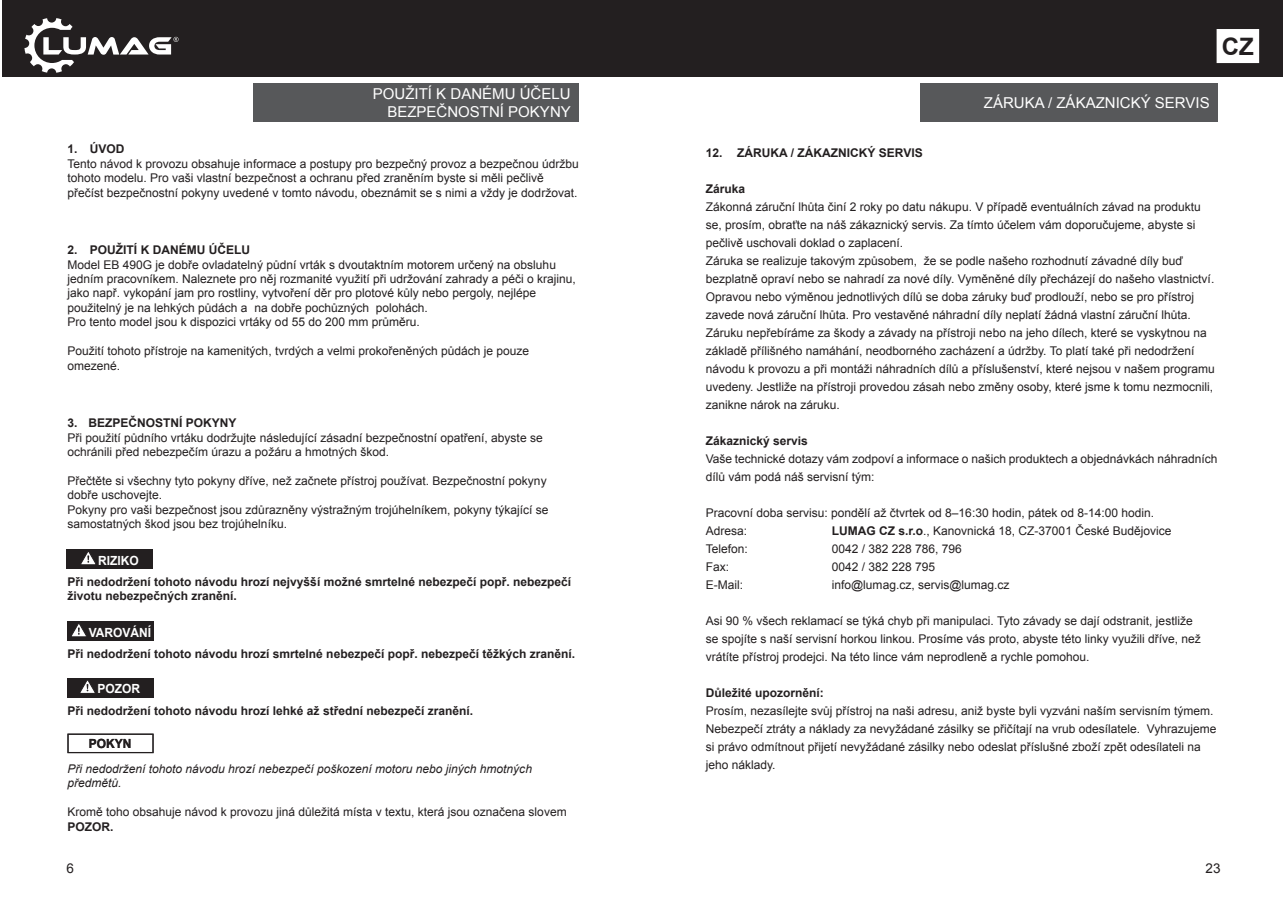
<style>
.page{position:relative;width:1285px;height:919px;background:#fff}
.page>*{position:absolute;margin:0;border:0;box-sizing:border-box;transform-origin:0 0}
.t1{font:700 24px "Arial";color:#231f20}
.t2{font:15px/18px "Arial";color:#fff;text-align:right}
.t3{font:13.5px "Arial";color:#231f20}
.t4{font:700 12.6px "Arial";color:#fff;scale:.95 1}
.t5{font:700 12.6px "Arial";color:#231f20;scale:.95 1}
.t6{font:12px/18px "Arial";color:#231f20}
.t7{font:700 12px/14.4px "Arial";color:#231f20}
.t8{font:italic 12px/14.4px "Arial";color:#231f20}
.s1{font-weight:700}
</style>
<div class="page">
<div style="left:253px;top:83px;width:326px;height:39px;background:#57585a"></div>
<div style="left:67px;top:549px;width:86px;height:20px;background:#231f20"></div>
<svg style="left:81px;top:552px;width:15px;height:12px"></svg>
<div style="left:67px;top:621px;width:86px;height:20px;background:#231f20"></div>
<svg style="left:72px;top:624px;width:14px;height:13px"></svg>
<div style="left:67px;top:678px;width:86px;height:19px;background:#231f20"></div>
<svg style="left:80px;top:680px;width:15px;height:13px"></svg>
<svg style="left:67px;top:733px;width:86px;height:20px"></svg>
<div style="left:2px;top:0;width:1280px;height:77px;background:#231f20"></div>
<svg style="left:24px;top:18px;width:154px;height:55px"></svg>
<div style="left:1216px;top:30px;width:42px;height:32px;background:#fff"></div>
<div style="left:1216px;top:29px;width:42px;height:34px;border:2px solid #fff"></div>
<div style="left:920px;top:83px;width:297px;height:39px;background:#57585a"></div>
<p class="t2" style="left:373px;top:85px;width:199px">POUŽITÍ K DANÉMU ÚČELU<br>BEZPEČNOSTNÍ POKYNY</p>
<p class="t7" style="left:67px;top:142px;width:59px">1. ÚVOD</p>
<p class="t6" style="left:67px;top:156px;width:512px;line-height:14.4px">Tento návod k provozu obsahuje informace a postupy pro bezpečný provoz a bezpečnou údržbu tohoto modelu. Pro vaši vlastní bezpečnost a ochranu před zraněním byste si měli pečlivě přečíst bezpečnostní pokyny uvedené v tomto návodu, obeznámit se s nimi a vždy je dodržovat.</p>
<p class="t7" style="left:67px;top:243px;width:184px">2. POUŽITÍ K DANÉMU ÚČELU</p>
<p class="t6" style="left:67px;top:257px;width:510px;line-height:14.4px">Model EB 490G je dobře ovladatelný půdní vrták s dvoutaktním motorem určený na obsluhu jedním pracovníkem. Naleznete pro něj rozmanité využití při udržování zahrady a péči o krajinu, jako např. vykopání jam pro rostliny, vytvoření děr pro plotové kůly nebo pergoly, nejlépe použitelný je na lehkých půdách a na dobře pochůzných polohách.<br>Pro tento model jsou k dispozici vrtáky od 55 do 200 mm průměru.</p>
<p class="t6" style="left:67px;top:344px;width:463px;line-height:14.4px">Použití tohoto přístroje na kamenitých, tvrdých a velmi prokořeněných půdách je pouze omezené.</p>
<p class="t7" style="left:67px;top:416px;width:171px">3. BEZPEČNOSTNÍ POKYNY</p>
<p class="t6" style="left:67px;top:430px;width:476px;line-height:14.4px">Při použití půdního vrtáku dodržujte následující zásadní bezpečnostní opatření, abyste se ochránili před nebezpečím úrazu a požáru a hmotných škod.</p>
<p class="t6" style="left:67px;top:473px;width:482px;line-height:14.4px">Přečtěte si všechny tyto pokyny dříve, než začnete přístroj používat. Bezpečnostní pokyny dobře uschovejte.<br>Pokyny pro vaši bezpečnost jsou zdůrazněny výstražným trojúhelníkem, pokyny týkající se samostatných škod jsou bez trojúhelníku.</p>
<p class="t4" style="left:98px;top:552px;width:44px">RIZIKO</p>
<p class="t7" style="left:67px;top:574px;width:505px">Při nedodržení tohoto návodu hrozí nejvyšší možné smrtelné nebezpečí popř. nebezpečí životu nebezpečných zranění.</p>
<p class="t4" style="left:89px;top:624px;width:67px">VAROVÁNÍ</p>
<p class="t7" style="left:67px;top:646px;width:509px">Při nedodržení tohoto návodu hrozí smrtelné nebezpečí popř. nebezpečí těžkých zranění.</p>
<p class="t4" style="left:97px;top:680px;width:46px">POZOR</p>
<p class="t7" style="left:67px;top:704px;width:407px">Při nedodržení tohoto návodu hrozí lehké až střední nebezpečí zranění.</p>
<p class="t5" style="left:89px;top:735px;width:46px">POKYN</p>
<p class="t8" style="left:67px;top:761px;width:466px">Při nedodržení tohoto návodu hrozí nebezpečí poškození motoru nebo jiných hmotných předmětů.</p>
<p class="t6" style="left:67px;top:803px;width:500px">Kromě toho obsahuje návod k provozu jiná důležitá místa v textu, která jsou označena slovem</p>
<p class="t7" style="left:67px;top:819px;width:48px">POZOR.</p>
<p class="t3" style="left:66px;top:859px;width:9px">6</p>
<h1 class="t1" style="left:1221px;top:30px;width:33px">CZ</h1>
<p class="t2" style="left:983px;top:94px;width:227px">ZÁRUKA / ZÁKAZNICKÝ SERVIS</p>
<p class="t7" style="left:705px;top:146px;width:218px">12. ZÁRUKA / ZÁKAZNICKÝ SERVIS</p>
<p class="t7" style="left:705px;top:182px;width:41px">Záruka</p>
<p class="t6" style="left:705px;top:198px;width:510px">Zákonná záruční lhůta činí 2 roky po datu nákupu. V případě eventuálních závad na produktu se, prosím, obraťte na náš zákaznický servis. Za tímto účelem vám doporučujeme, abyste si pečlivě uschovali doklad o zaplacení.<br>Záruka se realizuje takovým způsobem, že se podle našeho rozhodnutí závadné díly buď bezplatně opraví nebo se nahradí za nové díly. Vyměněné díly přecházejí do našeho vlastnictví.<br>Opravou nebo výměnou jednotlivých dílů se doba záruky buď prodlouží, nebo se pro přístroj zavede nová záruční lhůta. Pro vestavěné náhradní díly neplatí žádná vlastní záruční lhůta.<br>Záruku nepřebíráme za škody a závady na přístroji nebo na jeho dílech, které se vyskytnou na základě přílišného namáhání, neodborného zacházení a údržby. To platí také při nedodržení návodu k provozu a při montáži náhradních dílů a příslušenství, které nejsou v našem programu uvedeny. Jestliže na přístroji provedou zásah nebo změny osoby, které jsme k tomu nezmocnili, zanikne nárok na záruku.</p>
<p class="t7" style="left:705px;top:434px;width:104px">Zákaznický servis</p>
<p class="t6" style="left:705px;top:450px;width:513px">Vaše technické dotazy vám zodpoví a informace o našich produktech a objednávkách náhradních dílů vám podá náš servisní tým:</p>
<p class="t6" style="left:705px;top:504px;width:450px">Pracovní doba servisu: pondělí až čtvrtek od 8–16:30 hodin, pátek od 8-14:00 hodin.<br>Adresa:</p>
<p class="t6" style="left:831px;top:522px;width:341px"><span class="s1">LUMAG CZ s.r.o</span>., Kanovnická 18, CZ-37001 České Budějovice</p>
<p class="t6" style="left:705px;top:540px;width:44px">Telefon:</p>
<p class="t6" style="left:831px;top:540px;width:132px">0042 / 382 228 786, 796</p>
<p class="t6" style="left:705px;top:558px;width:25px">Fax:</p>
<p class="t6" style="left:831px;top:558px;width:105px">0042 / 382 228 795</p>
<p class="t6" style="left:705px;top:576px;width:39px">E-Mail:</p>
<p class="t6" style="left:831px;top:576px;width:179px">info@lumag.cz, servis@lumag.cz</p>
<p class="t6" style="left:705px;top:612px;width:496px">Asi 90 % všech reklamací se týká chyb při manipulaci. Tyto závady se dají odstranit, jestliže se spojíte s naší servisní horkou linkou. Prosíme vás proto, abyste této linky využili dříve, než vrátíte přístroj prodejci. Na této lince vám neprodleně a rychle pomohou.</p>
<p class="t7" style="left:705px;top:686px;width:120px">Důležité upozornění:</p>
<p class="t6" style="left:705px;top:702px;width:512px">Prosím, nezasílejte svůj přístroj na naši adresu, aniž byste byli vyzváni naším servisním týmem.<br>Nebezpečí ztráty a náklady za nevyžádané zásilky se přičítají na vrub odesílatele. Vyhrazujeme si právo odmítnout přijetí nevyžádané zásilky nebo odeslat příslušné zboží zpět odesílateli na jeho náklady.</p>
<p class="t3" style="left:1205px;top:859px;width:17px">23</p>
</div>
